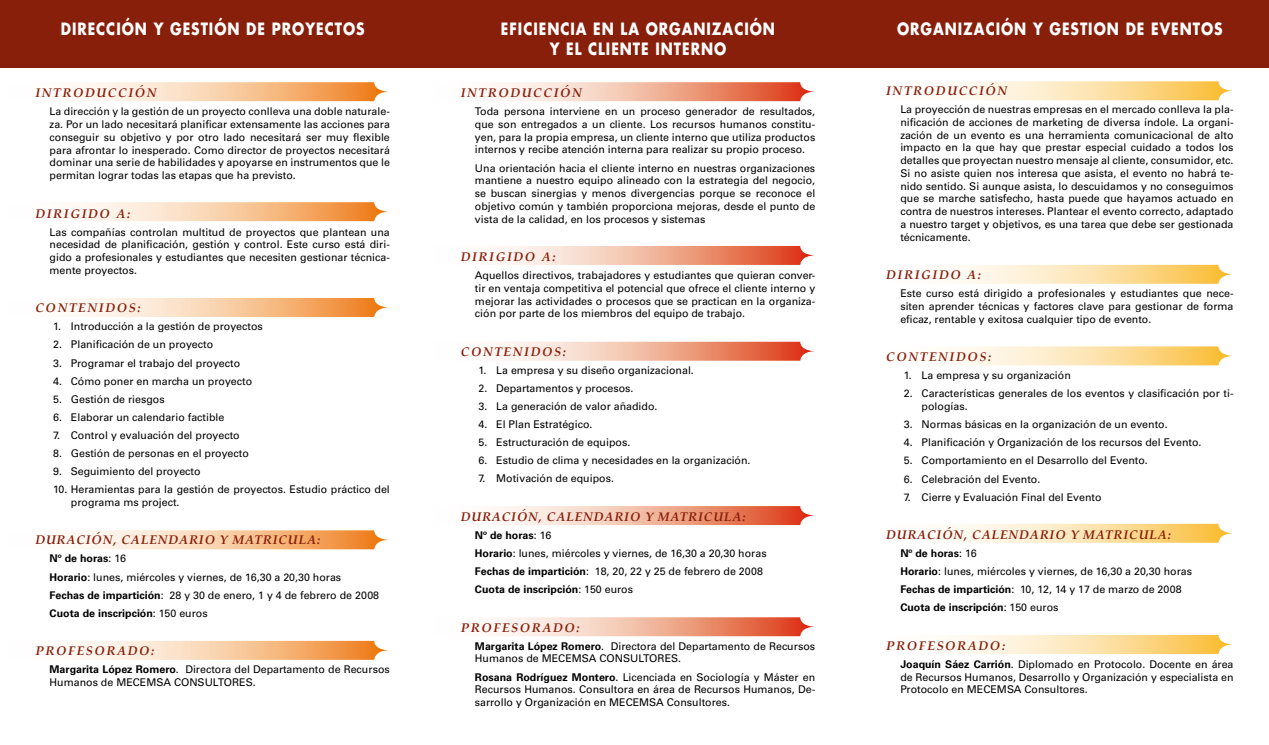
<style>
.page{position:relative;width:1269px;height:745px;background:#fff}
.page>*{position:absolute;margin:0;border:0;box-sizing:border-box;transform-origin:0 0}
.t1{font:700 16.5px/20px "Futura";letter-spacing:.07em;color:#fff;text-align:center;scale:.83 1}
.t2{font:italic 700 12.5px "Palatino";letter-spacing:.13em;color:#881f0b}
.t3{font:italic 700 12.5px "Palatino";letter-spacing:.07em;color:#881f0b}
.t4{font:10.62px/12.8px "Univers";color:#000;text-align:justify}
.s1{font-weight:700}
</style>
<div class="page">
<div style="left:0;top:0;width:1268px;height:68px;background:#881f0b"></div>
<svg style="left:73px;top:82px;width:316px;height:19px;background:#f8cba1"></svg>
<svg style="left:73px;top:530px;width:316px;height:19px;background:#f8cba2"></svg>
<svg style="left:73px;top:202px;width:316px;height:19px;background:#f8cba1"></svg>
<svg style="left:73px;top:298px;width:316px;height:19px;background:#f8caa0"></svg>
<svg style="left:73px;top:640px;width:316px;height:19px;background:#f8cca5"></svg>
<svg style="left:496px;top:82px;width:319px;height:19px;background:#f0b09b"></svg>
<svg style="left:496px;top:246px;width:319px;height:19px;background:#f0af9a"></svg>
<svg style="left:496px;top:341px;width:319px;height:19px;background:#f0b29d"></svg>
<svg style="left:496px;top:506px;width:319px;height:18px;background:#f0af9a"></svg>
<svg style="left:496px;top:617px;width:319px;height:18px;background:#f0b09b"></svg>
<svg style="left:949px;top:81px;width:284px;height:19px;background:#fce3ae"></svg>
<svg style="left:949px;top:265px;width:284px;height:18px;background:#fce3ad"></svg>
<svg style="left:949px;top:346px;width:284px;height:19px;background:#fce3af"></svg>
<svg style="left:949px;top:523px;width:284px;height:19px;background:#fce4b0"></svg>
<svg style="left:949px;top:635px;width:284px;height:18px;background:#fce3ad"></svg>
<h1 class="t1" style="left:61px;top:18px;width:368px">DIRECCIÓN Y GESTIÓN DE PROYECTOS</h1>
<p class="t2" style="left:35px;top:85px;width:123px">INTRODUCCIÓN</p>
<p class="t4" style="left:50px;top:105px;width:342px">La dirección y la gestión de un proyecto conlleva una doble naturale&shy;za. Por un lado necesitará planificar extensamente las acciones para conseguir su objetivo y por otro lado necesitará ser muy flexible para afrontar lo inesperado. Como director de proyectos necesitará dominar una serie de habilidades y apoyarse en instrumentos que le permitan lograr todas las etapas que ha previsto.</p>
<p class="t2" style="left:35px;top:205px;width:96px">DIRIGIDO A:</p>
<p class="t4" style="left:50px;top:225px;width:342px">Las compañías controlan multitud de proyectos que plantean una necesidad de planificación, gestión y control. Este curso está diri&shy;gido a profesionales y estudiantes que necesiten gestionar técnica&shy;mente proyectos.</p>
<p class="t2" style="left:35px;top:300px;width:107px">CONTENIDOS:</p>
<p class="t4" style="left:53px;top:320px;width:211px">1. Introducción a la gestión de proyectos</p>
<p class="t4" style="left:53px;top:338px;width:161px">2. Planificación de un proyecto</p>
<p class="t4" style="left:53px;top:356px;width:188px">3. Programar el trabajo del proyecto</p>
<p class="t4" style="left:53px;top:374px;width:201px">4. Cómo poner en marcha un proyecto</p>
<p class="t4" style="left:53px;top:392px;width:113px">5. Gestión de riesgos</p>
<p class="t4" style="left:53px;top:410px;width:173px">6. Elaborar un calendario factible</p>
<p class="t4" style="left:53px;top:428px;width:188px">7. Control y evaluación del proyecto</p>
<p class="t4" style="left:53px;top:446px;width:197px">8. Gestión de personas en el proyecto</p>
<p class="t4" style="left:53px;top:464px;width:149px">9. Seguimiento del proyecto</p>
<p class="t4" style="left:71px;top:482px;width:320px;text-indent:-18px">10. Heramientas para la gestión de proyectos. Estudio práctico del programa ms project.</p>
<p class="t3" style="left:35px;top:532px;width:286px">DURACIÓN, CALENDARIO Y MATRICULA:</p>
<p class="t4" style="left:50px;top:549px;width:331px;line-height:18.1px;text-align:left"><span class="s1">Nº de horas</span>: 16<br><span class="s1">Horario</span>: lunes, miércoles y viernes, de 16,30 a 20,30 horas<br><span class="s1">Fechas de impartición</span>: 28 y 30 de enero, 1 y 4 de febrero de 2008<br><span class="s1">Cuota de inscripción</span>: 150 euros</p>
<p class="t2" style="left:35px;top:643px;width:120px">PROFESORADO:</p>
<p class="t4" style="left:50px;top:662px;width:342px"><span class="s1">Margarita López Romero</span>. Directora del Departamento de Recursos<br>Humanos de MECEMSA CONSULTORES.</p>
<h1 class="t1" style="left:501px;top:18px;width:332px">EFICIENCIA EN LA ORGANIZACIÓN<br>Y EL CLIENTE INTERNO</h1>
<p class="t2" style="left:461px;top:85px;width:123px">INTRODUCCIÓN</p>
<p class="t4" style="left:475px;top:105px;width:342px">Toda persona interviene en un proceso generador de resultados, que son entregados a un cliente. Los recursos humanos constitu&shy;yen, para la propia empresa, un cliente interno que utiliza productos internos y recibe atención interna para realizar su propio proceso.</p>
<p class="t4" style="left:475px;top:161px;width:342px">Una orientación hacia el cliente interno en nuestras organizaciones mantiene a nuestro equipo alineado con la estrategia del negocio, se buscan sinergias y menos divergencias porque se reconoce el objetivo común y también proporciona mejoras, desde el punto de vista de la calidad, en los procesos y sistemas</p>
<p class="t2" style="left:461px;top:249px;width:96px">DIRIGIDO A:</p>
<p class="t4" style="left:475px;top:269px;width:342px">Aquellos directivos, trabajadores y estudiantes que quieran conver&shy;tir en ventaja competitiva el potencial que ofrece el cliente interno y mejorar las actividades o procesos que se practican en la organiza&shy;ción por parte de los miembros del equipo de trabajo.</p>
<p class="t2" style="left:461px;top:344px;width:107px">CONTENIDOS:</p>
<p class="t4" style="left:478px;top:363px;width:217px">1. La empresa y su diseño organizacional.</p>
<p class="t4" style="left:478px;top:381px;width:156px">2. Departamentos y procesos.</p>
<p class="t4" style="left:478px;top:399px;width:180px">3. La generación de valor añadido.</p>
<p class="t4" style="left:478px;top:418px;width:115px">4. El Plan Estratégico.</p>
<p class="t4" style="left:478px;top:436px;width:153px">5. Estructuración de equipos.</p>
<p class="t4" style="left:478px;top:454px;width:273px">6. Estudio de clima y necesidades en la organización.</p>
<p class="t4" style="left:478px;top:472px;width:137px">7. Motivación de equipos.</p>
<p class="t3" style="left:461px;top:508px;width:286px">DURACIÓN, CALENDARIO Y MATRICULA:</p>
<p class="t4" style="left:475px;top:526px;width:293px;line-height:18.1px;text-align:left"><span class="s1">Nº de horas</span>: 16<br><span class="s1">Horario</span>: lunes, miércoles y viernes, de 16,30 a 20,30 horas <span class="s1">Fechas de impartición</span>: 18, 20, 22 y 25 de febrero de 2008<br><span class="s1">Cuota de inscripción</span>: 150 euros</p>
<p class="t2" style="left:461px;top:619px;width:120px">PROFESORADO:</p>
<p class="t4" style="left:475px;top:639px;width:342px"><span class="s1">Margarita López Romero</span>. Directora del Departamento de Recursos<br>Humanos de MECEMSA CONSULTORES.</p>
<p class="t4" style="left:475px;top:670px;width:342px"><span class="s1">Rosana Rodríguez Montero</span>. Licenciada en Sociología y Máster en Recursos Humanos. Consultora en área de Recursos Humanos, De&shy;sarrollo y Organización en MECEMSA Consultores.</p>
<h1 class="t1" style="left:897px;top:18px;width:394px">ORGANIZACIÓN Y GESTION DE EVENTOS</h1>
<p class="t2" style="left:886px;top:83px;width:123px">INTRODUCCIÓN</p>
<p class="t4" style="left:900px;top:103px;width:335px">La proyección de nuestras empresas en el mercado conlleva la pla&shy;nificación de acciones de marketing de diversa índole. La organi&shy;zación de un evento es una herramienta comunicacional de alto impacto en la que hay que prestar especial cuidado a todos los detalles que proyectan nuestro mensaje al cliente, consumidor, etc.<br>Si no asiste quien nos interesa que asista, el evento no habrá te&shy;nido sentido. Si aunque asista, lo descuidamos y no conseguimos que se marche satisfecho, hasta puede que hayamos actuado en contra de nuestros intereses. Plantear el evento correcto, adaptado a nuestro target y objetivos, es una tarea que debe ser gestionada técnicamente.</p>
<p class="t2" style="left:886px;top:267px;width:96px">DIRIGIDO A:</p>
<p class="t4" style="left:900px;top:287px;width:335px">Este curso está dirigido a profesionales y estudiantes que nece&shy;siten aprender técnicas y factores clave para gestionar de forma eficaz, rentable y exitosa cualquier tipo de evento.</p>
<p class="t2" style="left:886px;top:349px;width:107px">CONTENIDOS:</p>
<p class="t4" style="left:904px;top:369px;width:168px">1. La empresa y su organización</p>
<p class="t4" style="left:921px;top:387px;width:313px;text-indent:-18px">2. Características generales de los eventos y clasificación por ti&shy;pologías.</p>
<p class="t4" style="left:904px;top:418px;width:265px">3. Normas básicas en la organización de un evento.</p>
<p class="t4" style="left:904px;top:436px;width:299px">4. Planificación y Organización de los recursos del Evento.</p>
<p class="t4" style="left:904px;top:454px;width:245px">5. Comportamiento en el Desarrollo del Evento.</p>
<p class="t4" style="left:904px;top:472px;width:138px">6. Celebración del Evento.</p>
<p class="t4" style="left:904px;top:490px;width:199px">7. Cierre y Evaluación Final del Evento</p>
<p class="t3" style="left:886px;top:527px;width:286px">DURACIÓN, CALENDARIO Y MATRICULA:</p>
<p class="t4" style="left:900px;top:544px;width:293px;line-height:18.1px;text-align:left"><span class="s1">Nº de horas</span>: 16<br><span class="s1">Horario</span>: lunes, miércoles y viernes, de 16,30 a 20,30 horas <span class="s1">Fechas de impartición</span>: 10, 12, 14 y 17 de marzo de 2008<br><span class="s1">Cuota de inscripción</span>: 150 euros</p>
<p class="t2" style="left:886px;top:637px;width:120px">PROFESORADO:</p>
<p class="t4" style="left:900px;top:657px;width:335px"><span class="s1">Joaquín Sáez Carrión</span>. Diplomado en Protocolo. Docente en área de Recursos Humanos, Desarrollo y Organización y especialista en Protocolo en MECEMSA Consultores.</p>
</div>
